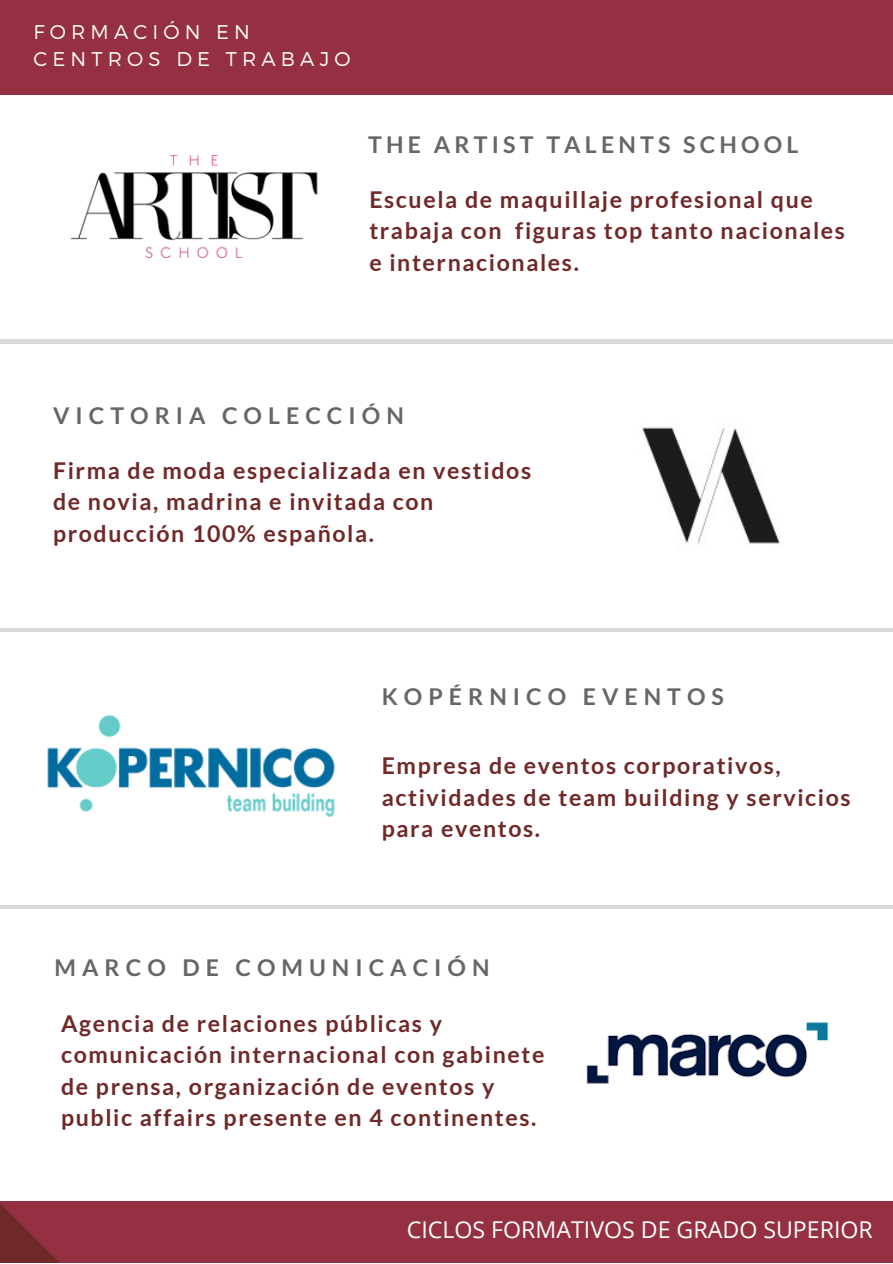
<style>
.page{position:relative;width:893px;height:1264px;background:#fff}
.page>*{position:absolute;margin:0;border:0;box-sizing:border-box;transform-origin:0 0}
.t1{font:700 23.1px/31.5px "Lato";letter-spacing:.07em;color:#702828}
.t2{font:700 23.1px "Lato";letter-spacing:.26em;color:#666}
.t3{font:23.1px "Open Sans";color:#fff}
.t4{font:700 23.1px "Lato";letter-spacing:.18em;color:#666}
.t5{font:300 19.8px/27px "Montserrat";letter-spacing:.26em;color:#fff}
</style>
<div class="page">
<div style="left:0;top:1200px;width:892px;height:62px;background:#953042"></div>
<div style="left:0;top:0;width:892px;height:95px;background:#953042"></div>
<svg style="left:0;top:1200px;width:156px;height:62px"></svg>
<hr style="left:0;top:339px;width:892px;height:4px;background:#d9d9d9">
<hr style="left:0;top:628px;width:892px;height:3px;background:#d9d9d9">
<hr style="left:0;top:905px;width:892px;height:3px;background:#d9d9d9">
<img style="left:47px;top:714px;width:288px;height:103px">
<img style="left:586px;top:1022px;width:243px;height:62px">
<img style="left:70px;top:155px;width:248px;height:103px">
<img style="left:642px;top:427px;width:138px;height:117px">
<p class="t5" style="left:33px;top:18px;width:318px">FORMACIÓN EN<br>CENTROS DE TRABAJO</p>
<p class="t4" style="left:368px;top:130px;width:432px">THE ARTIST TALENTS SCHOOL</p>
<p class="t1" style="left:369px;top:183px;width:477px">Escuela de maquillaje profesional que trabaja con figuras top tanto nacionales e internacionales.</p>
<p class="t2" style="left:53px;top:401px;width:352px">VICTORIA COLECCIÓN</p>
<p class="t1" style="left:53px;top:454px;width:479px">Firma de moda especializada en vestidos de novia, madrina e invitada con producción 100% española.</p>
<p class="t2" style="left:381px;top:682px;width:344px">KOPÉRNICO EVENTOS</p>
<p class="t1" style="left:381px;top:749px;width:470px">Empresa de eventos corporativos, actividades de team building y servicios para eventos.</p>
<p class="t2" style="left:55px;top:953px;width:436px">MARCO DE COMUNICACIÓN</p>
<p class="t1" style="left:61px;top:1007px;width:485px">Agencia de relaciones públicas y comunicación internacional con gabinete de prensa, organización de eventos y public affairs presente en 4 continentes.</p>
<p class="t3" style="left:407px;top:1213px;width:467px">CICLOS FORMATIVOS DE GRADO SUPERIOR</p>
</div>
